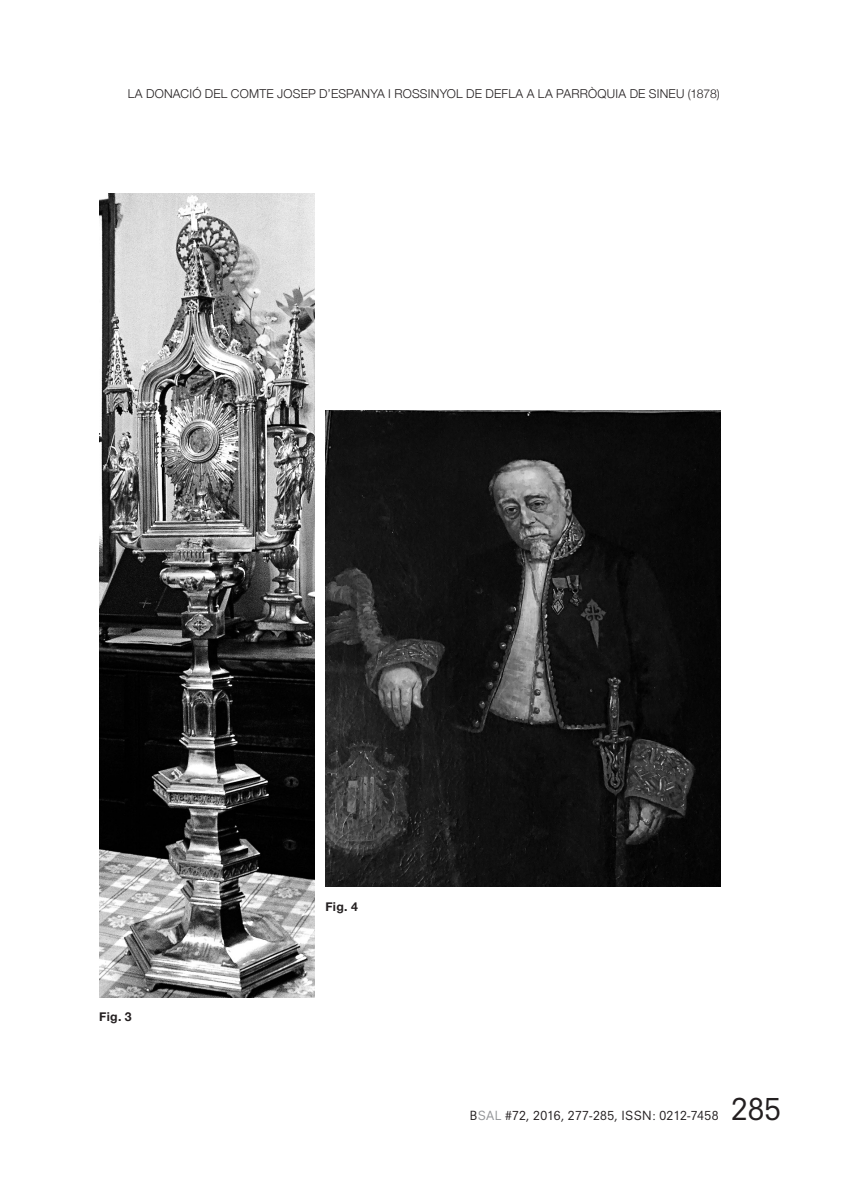
<style>
.page{position:relative;width:844px;height:1191px;background:#fff}
.page>*{position:absolute;margin:0;border:0;box-sizing:border-box;transform-origin:0 0}
.t1{font:29.75px "Neuzeit S";color:#231f20}
.t2{font:300 12.25px "Helvetica Neue";letter-spacing:.015em;color:#231f20}
.t3{font:12.25px "Neuzeit S";letter-spacing:.025em;color:#231f20}
.peu_de_pàg{font:700 12.25px "Helvetica Neue";letter-spacing:.02em;color:#231f20}
.s1{color:#939598}
</style>
<div class="page">
<img style="left:99px;top:194px;width:216px;height:803px">
<img style="left:325px;top:410px;width:395px;height:477px">
<p class="t2" style="left:128px;top:83px;width:593px">LA DONACIÓ DEL COMTE JOSEP D’ESPANYA I ROSSINYOL DE DEFLA A LA PARRÒQUIA DE SINEU (1878)</p>
<p class="peu_de_pàg" style="left:99px;top:1007px;width:34px">Fig. 3</p>
<p class="peu_de_pàg" style="left:325px;top:897px;width:34px">Fig. 4</p>
<p class="t3" style="left:469px;top:1107px;width:250px">B<span class="s1">SAL</span> #72, 2016, 277-285, ISSN: 0212-7458</p>
<h1 class="t1" style="left:731px;top:1090px;width:51px">285</h1>
</div>
